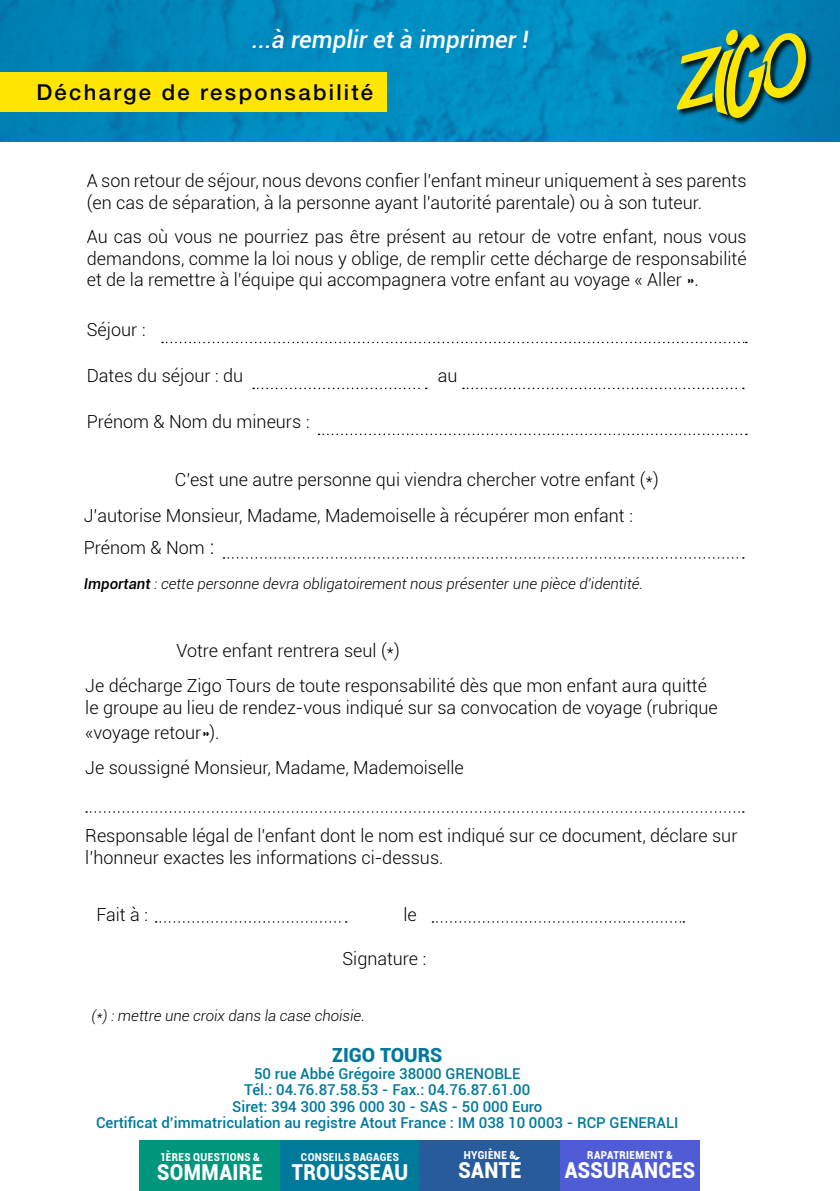
<style>
.page{position:relative;width:840px;height:1191px;background:#fff}
.page>*{position:absolute;margin:0;border:0;box-sizing:border-box;transform-origin:0 0}
.t1{font:italic 500 24px "Roboto";color:#fff}
.t2{font:900 22px "Roboto";letter-spacing:.02em;color:#fff;scale:.9 1}
.t3{font:500 22px "Helvetica Neue LT Std";letter-spacing:.105em;color:#000}
.t4{font:900 19.6px "Roboto";color:#007a9b}
.t5{font:300 18px/21.6px "Roboto";color:#000}
.t6{font:500 15px/16.4px "Roboto";color:#007a9b;text-align:center}
.t7{font:italic 300 15px "Roboto";color:#000}
.t8{font:900 11px "Roboto";letter-spacing:.04em;color:#fff;scale:.9 1}
.s1{font-size:21px}
.s2{font-weight:500}
</style>
<div class="page">
<div style="left:559px;top:1140px;width:140px;height:51px;background:#4f5cd6"></div>
<div style="left:140px;top:1140px;width:140px;height:50px;background:#00967d"></div>
<div style="left:280px;top:1140px;width:140px;height:51px;background:#007a9b"></div>
<div style="left:420px;top:1140px;width:139px;height:51px;background:#275b9b"></div>
<img style="left:0;top:0;width:839px;height:142px">
<div style="left:0;top:72px;width:387px;height:40px;background:#ffe600"></div>
<div style="left:677px;top:31px;width:134px;height:94px;background:#000;opacity:.83"></div>
<svg style="left:676px;top:29px;width:129px;height:90px;background:#5a935d"></svg>
<svg style="left:162px;top:342px;width:584px;height:1px"></svg>
<svg style="left:253px;top:388px;width:173px;height:1px"></svg>
<svg style="left:462px;top:388px;width:281px;height:1px"></svg>
<svg style="left:318px;top:433px;width:428px;height:2px"></svg>
<svg style="left:223px;top:557px;width:520px;height:1px"></svg>
<svg style="left:155px;top:921px;width:191px;height:1px"></svg>
<svg style="left:432px;top:921px;width:252px;height:1px"></svg>
<svg style="left:86px;top:811px;width:657px;height:1px"></svg>
<h1 class="t1" style="left:252px;top:22px;width:278px">...à remplir et à imprimer !</h1>
<p class="t3" style="left:36px;top:79px;width:338px">Décharge de responsabilité</p>
<p class="t5" style="left:87px;top:169px;width:661px">A son retour de séjour, nous devons confier l’enfant mineur uniquement à ses parents (en cas de séparation, à la personne ayant l’autorité parentale) ou à son tuteur.</p>
<p class="t5" style="left:87px;top:225px;width:661px;text-align:justify">Au cas où vous ne pourriez pas être présent au retour de votre enfant, nous vous demandons, comme la loi nous y oblige, de remplir cette décharge de responsabilité et de la remettre à l’équipe qui accompagnera votre enfant au voyage « Aller ».</p>
<p class="t5" style="left:87px;top:319px;width:60px">Séjour :</p>
<p class="t5" style="left:87px;top:364px;width:158px">Dates du séjour : du</p>
<p class="t5" style="left:437px;top:364px;width:21px">au</p>
<p class="t5" style="left:87px;top:410px;width:224px">Prénom &amp; Nom du mineurs :</p>
<p class="t5" style="left:175px;top:469px;width:485px">C’est une autre personne qui viendra chercher votre enfant (*)</p>
<p class="t5" style="left:84px;top:504px;width:550px">J’autorise Monsieur, Madame, Mademoiselle à récupérer mon enfant :</p>
<p class="t5" style="left:84px;top:536px;width:132px">Prénom &amp; Nom <span class="s1">:</span></p>
<p class="t7" style="left:84px;top:574px;width:560px"><span class="s2">Important</span> : cette personne devra obligatoirement nous présenter une pièce d'identité.</p>
<p class="t5" style="left:176px;top:639px;width:225px">Votre enfant rentrera seul (*)</p>
<p class="t5" style="left:85px;top:674px;width:633px">Je décharge Zigo Tours de toute responsabilité dès que mon enfant aura quitté le groupe au lieu de rendez-vous indiqué sur sa convocation de voyage (rubrique</p>
<p class="t5" style="left:85px;top:715px;width:380px;line-height:34.4px">«voyage retour»).<br>Je soussigné Monsieur, Madame, Mademoiselle</p>
<p class="t5" style="left:85px;top:824px;width:653px">Responsable légal de l’enfant dont le nom est indiqué sur ce document, déclare sur l’honneur exactes les informations ci-dessus.</p>
<p class="t5" style="left:96px;top:903px;width:53px">Fait à :</p>
<p class="t5" style="left:403px;top:903px;width:15px">le</p>
<p class="t5" style="left:342px;top:947px;width:85px">Signature :</p>
<p class="t7" style="left:92px;top:1005px;width:274px">(*) : mettre une croix dans la case choisie.</p>
<p class="t4" style="left:332px;top:1041px;width:112px">ZIGO TOURS</p>
<p class="t6" style="left:96px;top:1064px;width:583px">50 rue Abbé Grégoire 38000 GRENOBLE<br>Tél.: 04.76.87.58.53 - Fax.: 04.76.87.61.00<br>Siret: 394 300 396 000 30 - SAS - 50 000 Euro<br>Certificat d’immatriculation au registre Atout France : IM 038 10 0003 - RCP GENERALI</p>
<p class="t8" style="left:160px;top:1149px;width:112px">1ÈRES QUESTIONS &amp;</p>
<p class="t2" style="left:157px;top:1156px;width:119px">SOMMAIRE</p>
<p class="t8" style="left:301px;top:1149px;width:110px">CONSEILS BAGAGES</p>
<p class="t2" style="left:292px;top:1156px;width:130px">TROUSSEAU</p>
<p class="t8" style="left:463px;top:1147px;width:60px">HYGIÈNE &amp;</p>
<p class="t2" style="left:458px;top:1154px;width:72px">SANTÉ</p>
<p class="t8" style="left:586px;top:1147px;width:97px">RAPATRIEMENT &amp;</p>
<p class="t2" style="left:564px;top:1154px;width:146px">ASSURANCES</p>
</div>
